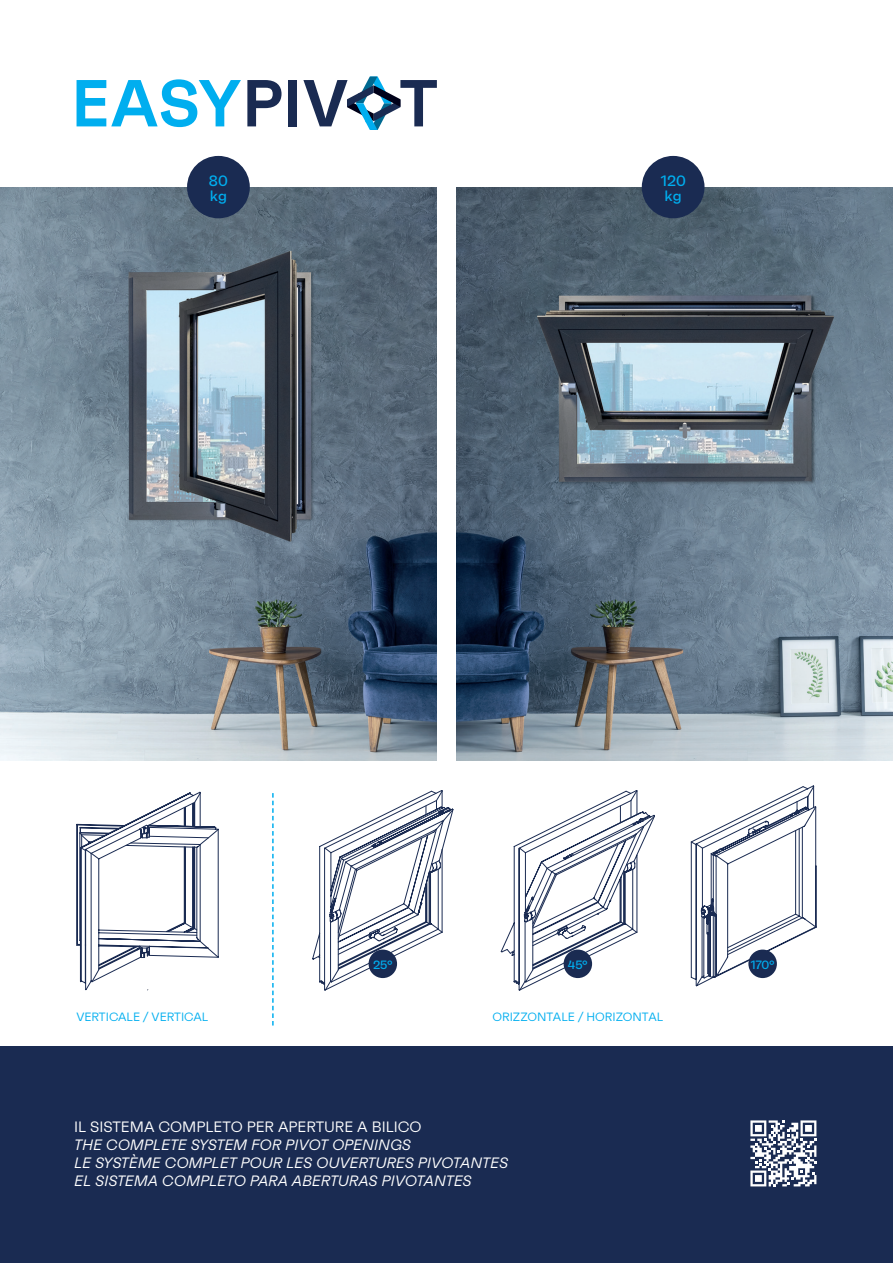
<style>
.page{position:relative;width:893px;height:1263px;background:#fff}
.page>*{position:absolute;margin:0;border:0;box-sizing:border-box;transform-origin:0 0}
.t1{font:italic 15px/18px "Faktum";color:#fff}
.t2{font:15px "Faktum";color:#fff}
.t3{font:500 15px/15px "Faktum";color:#00aeef}
.t4{font:12px "Faktum";color:#00aeef}
.t5{font:500 12px "Faktum";color:#00aeef}
</style>
<div class="page">
<img style="left:456px;top:187px;width:437px;height:573px">
<img style="left:0;top:187px;width:437px;height:573px">
<svg style="left:77px;top:79px;width:164px;height:48px"></svg>
<svg style="left:247px;top:80px;width:35px;height:46px"></svg>
<div style="left:288px;top:80px;width:9px;height:46px;background:#1a2b52"></div>
<svg style="left:303px;top:77px;width:134px;height:53px"></svg>
<svg style="left:76px;top:791px;width:143px;height:199px"></svg>
<svg style="left:312px;top:790px;width:142px;height:201px"></svg>
<svg style="left:690px;top:785px;width:127px;height:202px"></svg>
<svg style="left:500px;top:790px;width:155px;height:201px"></svg>
<svg style="left:272px;top:793px;width:2px;height:232px"></svg>
<div style="left:369px;top:949px;width:28px;height:29px;background:#1a2b52;border-radius:50%"></div>
<div style="left:642px;top:156px;width:62px;height:62px;background:#1a2b52;border-radius:50%"></div>
<div style="left:187px;top:156px;width:63px;height:62px;background:#1a2b52;border-radius:50%"></div>
<div style="left:0;top:1046px;width:893px;height:217px;background:#1a2b52"></div>
<svg style="left:750px;top:1120px;width:66px;height:66px"></svg>
<p class="t3" style="left:209px;top:173px;width:20px">80 kg</p>
<p class="t3" style="left:660px;top:173px;width:27px">120 kg</p>
<p class="t5" style="left:373px;top:957px;width:21px">25°</p>
<p class="t5" style="left:568px;top:957px;width:21px">45°</p>
<p class="t5" style="left:750px;top:957px;width:26px">170°</p>
<p class="t4" style="left:76px;top:1009px;width:133px">VERTICALE / VERTICAL</p>
<p class="t4" style="left:492px;top:1009px;width:172px">ORIZZONTALE / HORIZONTAL</p>
<p class="t2" style="left:74px;top:1118px;width:349px">IL SISTEMA COMPLETO PER APERTURE A BILICO</p>
<p class="t1" style="left:74px;top:1136px;width:435px">THE COMPLETE SYSTEM FOR PIVOT OPENINGS<br>LE SYSTÈME COMPLET POUR LES OUVERTURES PIVOTANTES<br>EL SISTEMA COMPLETO PARA ABERTURAS PIVOTANTES</p>
</div>
